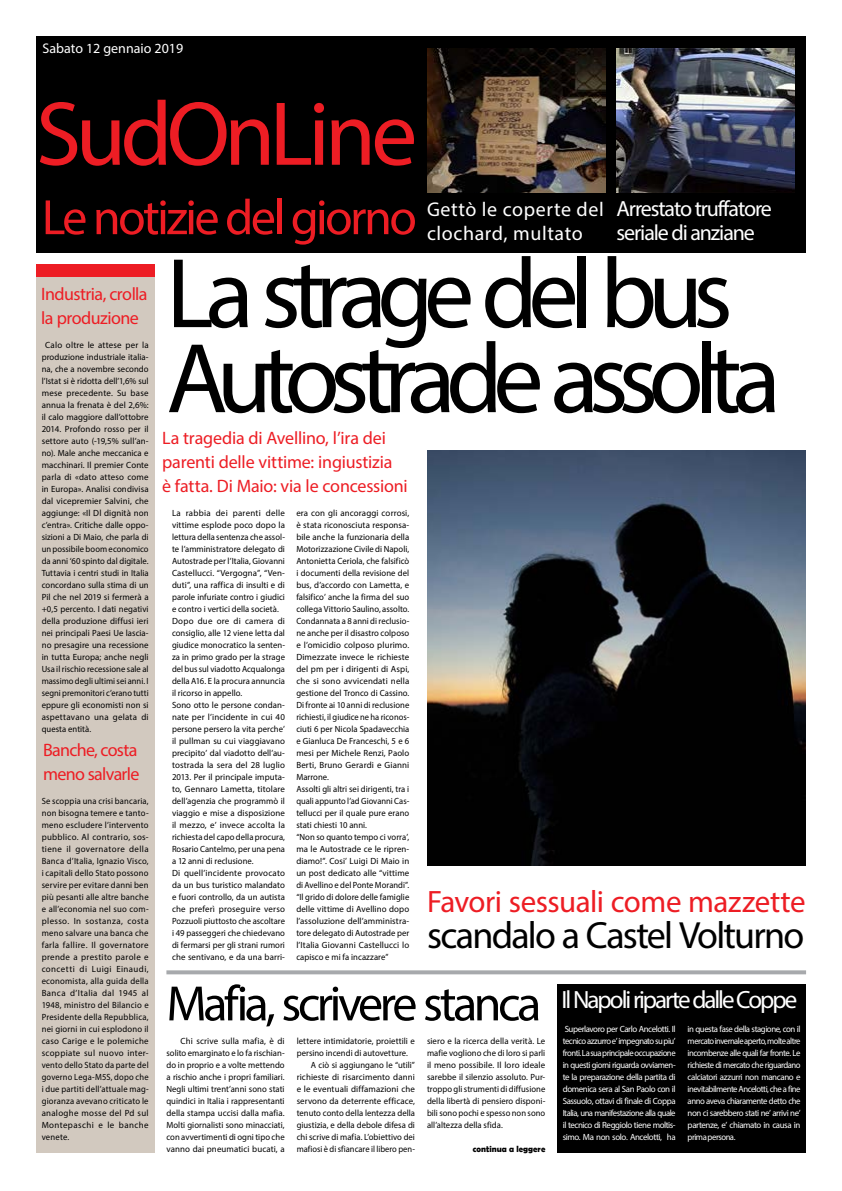
<style>
.page{position:relative;width:842px;height:1191px;background:#fff}
.page>*{position:absolute;margin:0;border:0;box-sizing:border-box;transform-origin:0 0}
.t1{font:100px/85px "Myriad Pro";letter-spacing:-.095em;color:#000}
.t2{font:91.6px "Myriad Pro";letter-spacing:-.06em;color:#ed1d24}
.t3{font:50px "Myriad Pro";letter-spacing:-.07em;color:#000}
.t4{font:50px "Myriad Pro";letter-spacing:-.05em;color:#ed1d24}
.t5{font:38px "Myriad Pro";letter-spacing:-.045em;color:#000}
.t6{font:31px "Myriad Pro";letter-spacing:-.015em;color:#ed1d24}
.t7{font:25px "Myriad Pro";letter-spacing:-.08em;color:#fff}
.t8{font:22px/24px "Myriad Pro";letter-spacing:-.05em;color:#fff}
.t9{font:20px/24px "Myriad Pro";letter-spacing:.03em;color:#fff}
.t10{font:18px/24px "Myriad Pro";letter-spacing:-.015em;color:#ed1d24}
.t11{font:18px/24px "Myriad Pro";letter-spacing:-.04em;color:#ed1d24}
.t12{font:14px "Myriad Pro";color:#fff}
.t13{font:9px/12px "Myriad Pro";letter-spacing:.005em;color:#000;text-align:justify}
.t14{font:9px/12px "Myriad Pro";letter-spacing:.005em;color:#000;text-align:justify;scale:.95 1}
.t15{font:9px/12px "Myriad Pro";letter-spacing:-.05em;color:#fff;text-align:justify}
.t16{font:9px "Myriad Pro";letter-spacing:.005em;color:#000;scale:.96 1}
.t17{font:9px "Myriad Pro";letter-spacing:.005em;color:#000;scale:.94 1}
.t18{font:700 9px "Berlin Sans FB Demi";letter-spacing:.01em;color:#000;scale:.96 1}
</style>
<div class="page">
<div style="left:36px;top:264px;width:118px;height:888px;background:#d2c9bf"></div>
<div style="left:36px;top:36px;width:770px;height:216px;background:#000"></div>
<div style="left:36px;top:264px;width:118px;height:12px;background:#ed1d24"></div>
<svg style="left:166px;top:970px;width:640px;height:4px;background:#aeb0b3"></svg>
<img style="left:427px;top:48px;width:178px;height:144px">
<img style="left:616px;top:48px;width:179px;height:144px">
<div style="left:557px;top:984px;width:249px;height:168px;background:#000"></div>
<img style="left:427px;top:451px;width:379px;height:414px">
<h3 class="t12" style="left:43px;top:40px;width:142px">Sabato 12 gennaio 2019</h3>
<h2 class="t2" style="left:36px;top:77px;width:383px">SudOnLine</h2>
<h3 class="t4" style="left:42px;top:186px;width:376px">Le notizie del giorno</h3>
<h3 class="t9" style="left:427px;top:197px;width:178px">Gettò le coperte del clochard, multato</h3>
<h3 class="t8" style="left:616px;top:196px;width:157px">Arrestato truffatore seriale di anziane</h3>
<h1 class="t1" style="left:166px;top:249px;width:616px">La strage del bus<br>Autostrade assolta</h1>
<h3 class="t10" style="left:41px;top:282px;width:108px">Industria, crolla la produzione</h3>
<p class="t13" style="left:42px;top:339px;width:108px;text-indent:4px">Calo oltre le attese per la produzione industriale italia&shy;na, che a novembre secondo l’Istat si è ridotta dell’1,6% sul mese precedente. Su base annua la frenata è del 2,6%: il calo maggiore dall’ottobre 2014. Profondo rosso per il settore auto (-19,5% sull’an&shy;no). Male anche meccanica e macchinari. Il premier Conte parla di «dato atteso come in Europa». Analisi condivisa dal vicepremier Salvini, che aggiunge: «Il Dl dignità non c’entra». Critiche dalle oppo&shy;sizioni a Di Maio, che parla di un possibile boom economico da anni ‘60 spinto dal digitale.<br>Tuttavia i centri studi in Italia concordano sulla stima di un Pil che nel 2019 si fermerà a +0,5 percento. I dati negativi della produzione diffusi ieri nei principali Paesi Ue lascia&shy;no presagire una recessione in tutta Europa; anche negli Usa il rischio recessione sale al massimo degli ultimi sei anni. I segni premonitori c’erano tutti eppure gli economisti non si aspettavano una gelata di questa entità.</p>
<h3 class="t10" style="left:162px;top:426px;width:247px">La tragedia di Avellino, l’ira dei parenti delle vittime: ingiustizia<br>è fatta. Di Maio: via le concessioni</h3>
<p class="t13" style="left:172px;top:507px;width:115px;text-align:left">La rabbia dei parenti delle vittime esplode poco dopo la lettura della sentenza che assol&shy;te l’amministratore delegato di<br>Autostrade per l’Italia, Giovanni<br>Castellucci. “Vergogna”, “Ven&shy;duti”, una raffica di insulti e di parole infuriate contro i giudici e contro i vertici della società.<br>Dopo due ore di camera di consiglio, alle 12 viene letta dal giudice monocratico la senten&shy;za in primo grado per la strage del bus sul viadotto Acqualonga della A16. E la procura annuncia il ricorso in appello.<br>Sono otto le persone condan&shy;nate per l’incidente in cui 40 persone persero la vita perche’ il pullman su cui viaggiavano precipito’ dal viadotto dell’au&shy;tostrada la sera del 28 luglio<br>2013. Per il principale imputa&shy;to, Gennaro Lametta, titolare dell’agenzia che programmò il viaggio e mise a disposizione il mezzo, e’ invece accolta la richiesta del capo della procura,<br>Rosario Cantelmo, per una pena a 12 anni di reclusione.<br>Di quell’incidente provocato da un bus turistico malandato e fuori controllo, da un autista che preferì proseguire verso<br>Pozzuoli piuttosto che ascoltare i 49 passeggeri che chiedevano di fermarsi per gli strani rumori che sentivano, e da una barri-</p>
<p class="t13" style="left:296px;top:507px;width:115px;text-align:left">era con gli ancoraggi corrosi, è stata riconosciuta responsa&shy;bile anche la funzionaria della<br>Motorizzazione Civile di Napoli,<br>Antonietta Ceriola, che falsificò i documenti della revisione del bus, d’accordo con Lametta, e falsifico’ anche la firma del suo collega Vittorio Saulino, assolto.<br>Condannata a 8 anni di reclusio&shy;ne anche per il disastro colposo e l’omicidio colposo plurimo.<br>Dimezzate invece le richieste del pm per i dirigenti di Aspi, che si sono avvicendati nella gestione del Tronco di Cassino.<br>Di fronte ai 10 anni di reclusione richiesti, il giudice ne ha riconos&shy;ciuti 6 per Nicola Spadavecchia e Gianluca De Franceschi, 5 e 6 mesi per Michele Renzi, Paolo<br>Berti, Bruno Gerardi e Gianni<br>Marrone.<br>Assolti gli altri sei dirigenti, tra i quali appunto l’ad Giovanni Cas&shy;tellucci per il quale pure erano stati chiesti 10 anni.<br>“Non so quanto tempo ci vorra’, ma le Autostrade ce le ripren&shy;diamo!”. Cosi’ Luigi Di Maio in un post dedicato alle “vittime di Avellino e del Ponte Morandi”. “Il grido di dolore delle famiglie delle vittime di Avellino dopo l’assoluzione dell’amministra&shy;tore delegato di Autostrade per l’Italia Giovanni Castellucci lo capisco e mi fa incazzare”</p>
<h3 class="t11" style="left:43px;top:738px;width:98px">Banche, costa meno salvarle</h3>
<p class="t14" style="left:42px;top:795px;width:114px">Se scoppia una crisi bancaria, non bisogna temere e tanto&shy;meno escludere l’intervento pubblico. Al contrario, sos&shy;tiene il governatore della Banca d’Italia, Ignazio Visco, i capitali dello Stato possono servire per evitare danni ben più pesanti alle altre banche e all’economia nel suo com&shy;plesso. In sostanza, costa meno salvare una banca che farla fallire. Il governatore prende a prestito parole e concetti di Luigi Einaudi, economista, alla guida della Banca d’Italia dal 1945 al 1948, ministro del Bilancio e Presidente della Repubblica, nei giorni in cui esplodono il caso Carige e le polemiche scoppiate sul nuovo inter&shy;vento dello Stato da parte del governo Lega-M5S, dopo che i due partiti dell’attuale mag&shy;gioranza avevano criticato le analoghe mosse del Pd sul Montepaschi e le banche venete.</p>
<h3 class="t6" style="left:427px;top:882px;width:380px">Favori sessuali come mazzette</h3>
<h3 class="t5" style="left:427px;top:912px;width:379px">scandalo a Castel Volturno</h3>
<h3 class="t3" style="left:166px;top:972px;width:376px">Mafia, scrivere stanca</h3>
<p class="t13" style="left:166px;top:1035px;width:120px;text-indent:14px">Chi scrive sulla mafia, è di solito emarginato e lo fa rischian&shy;do in proprio e a volte mettendo a rischio anche i propri familiari.<br>Negli ultimi trent’anni sono stati quindici in Italia i rappresentanti della stampa uccisi dalla mafia.<br>Molti giornalisti sono minacciati, con avvertimenti di ogni tipo che vanno dai pneumatici bucati, a</p>
<p class="t13" style="left:297px;top:1035px;width:120px">lettere intimidatorie, proiettili e</p>
<h3 class="t7" style="left:561px;top:984px;width:237px">Il Napoli riparte dalle Coppe</h3>
<p class="t15" style="left:563px;top:1023px;width:114px">Superlavoro per Carlo Ancelotti. Il tecnico azzurro e’ impegnato su piu’ fronti. La sua principale occupazione in questi giorni riguarda ovviamen&shy;te la preparazione della partita di domenica sera al San Paolo con il Sassuolo, ottavi di finale di Coppa Italia, una manifestazione alla quale il tecnico di Reggiolo tiene moltis&shy;simo. Ma non solo. Ancelotti, ha</p>
<p class="t15" style="left:688px;top:1023px;width:114px">in questa fase della stagione, con il mercato invernale aperto, molte altre incombenze alle quali far fronte. Le richieste di mercato che riguardano calciatori azzurri non mancano e inevitabilmente Ancelotti, che a fine anno aveva chiaramente detto che non ci sarebbero stati ne’ arrivi ne’ partenze, e’ chiamato in causa in prima persona.</p>
<p class="t13" style="left:427px;top:1035px;width:120px">siero e la ricerca della verità. Le mafie vogliono che di loro si parli il meno possibile. Il loro ideale sarebbe il silenzio assoluto. Pur&shy;troppo gli strumenti di diffusione della libertà di pensiero disponi&shy;bili sono pochi e spesso non sono all’altezza della sfida.</p>
<p class="t18" style="left:473px;top:1144px;width:77px">continua a leggere</p>
<p class="t16" style="left:297px;top:1047px;width:117px">persino incendi di autovetture.</p>
<p class="t16" style="left:311px;top:1059px;width:110px">A ciò si aggiungano le “utili”</p>
<p class="t13" style="left:297px;top:1071px;width:120px">richieste di risarcimento danni</p>
<p class="t13" style="left:297px;top:1083px;width:120px">e le eventuali diffamazioni che</p>
<p class="t13" style="left:297px;top:1095px;width:120px">servono da deterrente efficace,</p>
<p class="t16" style="left:297px;top:1107px;width:125px">tenuto conto della lentezza della</p>
<p class="t16" style="left:297px;top:1119px;width:125px">giustizia, e della debole difesa di</p>
<p class="t16" style="left:297px;top:1131px;width:125px">chi scrive di mafia. L’obiettivo dei</p>
<p class="t17" style="left:297px;top:1143px;width:127px">mafiosi è di sfiancare il libero pen-</p>
</div>
